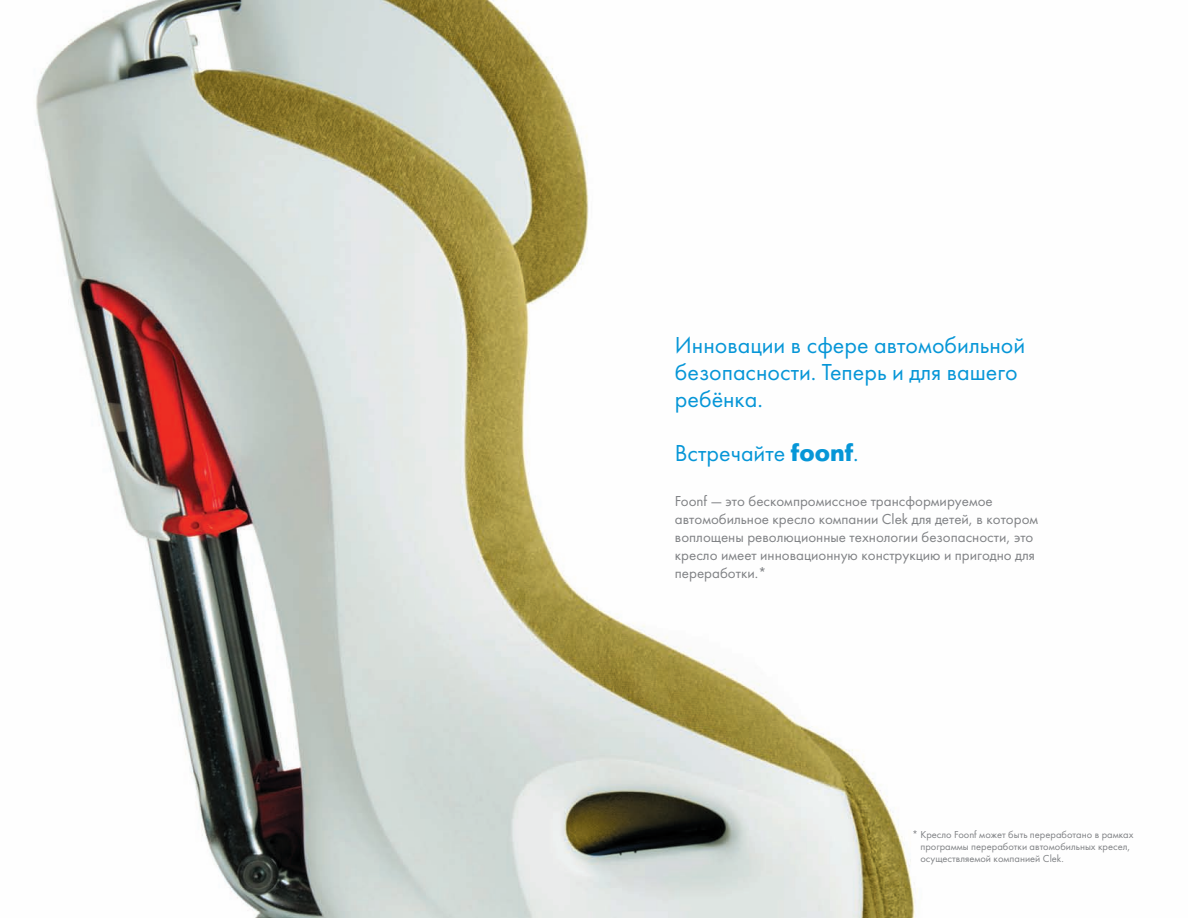
<style>
.page{position:relative;width:1188px;height:918px;background:#fff}
.page>*{position:absolute;margin:0;border:0;box-sizing:border-box;transform-origin:0 0}
.t1{font:24px/27px "Futura Book C";color:#0696d7}
.t2{font:15px/18px "Futura Book C";color:#808285}
.t3{font:10.5px/12px "Futura Book C";color:#808285}
.s1{font-family:"Futura Futuris C";font-weight:700}
</style>
<div class="page">
<img style="left:36px;top:0;width:880px;height:918px">
<h1 class="t1" style="left:675px;top:334px;width:352px">Инновации в сфере автомобильной безопасности. Теперь и для вашего ребёнка.</h1>
<h1 class="t1" style="left:675px;top:442px;width:185px">Встречайте <span class="s1">foonf</span>.</h1>
<p class="t2" style="left:675px;top:493px;width:365px">Foonf — это бескомпромиссное трансформируемое автомобильное кресло компании Clek для детей, в котором воплощены революционные технологии безопасности, это кресло имеет инновационную конструкцию и пригодно для переработки.*</p>
<p class="t3" style="left:920px;top:830px;width:215px;text-indent:-8px">* Кресло Foonf может быть переработано в рамках программы переработки автомобильных кресел, осуществляемой компанией Clek.</p>
</div>
